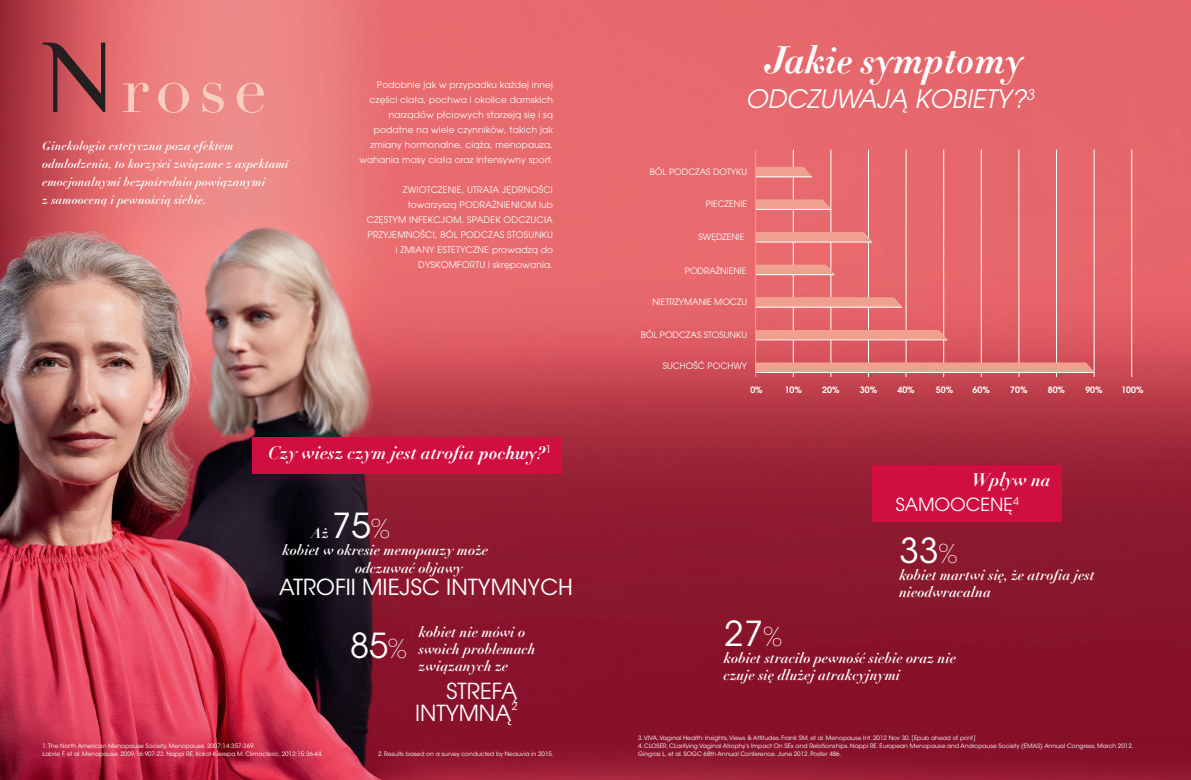
<style>
.page{position:relative;width:1191px;height:780px;background:#fff}
.page>*{position:absolute;margin:0;border:0;box-sizing:border-box;transform-origin:0 0}
.t1{font:66.5px "Didot LT Pro";color:#f7cdc0}
.t2{font:38px "Didot HTF B06 Bold Ital";color:#fff}
.t3{font:34.3px "ITC Avant Garde Std";color:#fff}
.t4{font:34.3px "ITC Avant Garde Pro";color:#fff}
.t5{font:italic 25.3px "ITC Avant Garde Pro";color:#fff}
.t6{font:22px "ITC Avant Garde Std";color:#fff}
.t7{font:22px/22px "ITC Avant Garde Pro";color:#fff;text-align:right}
.t8{font:italic 700 18px "Didot LT Pro";color:#fff}
.t9{font:18px "ITC Avant Garde Pro";color:#fff}
.t10{font:italic 700 14.4px/17.3px "Didot LT Pro";color:#fff}
.t11{font:italic 700 12px/18px "Didot LT Pro";letter-spacing:.01em;color:#fff}
.t12{font:10.5px "ITC Avant Garde Std";color:#fff}
.t13{font:9px/15px "ITC Avant Garde Pro";letter-spacing:.02em;color:#fff;text-align:right}
.t14{font:8.8px "ITC Avant Garde Pro";color:#fff}
.t15{font:600 8.8px "ITC Avant Garde Pro";color:#fff}
.t16{font:6px/8px "ITC Avant Garde Std";color:#fff}
.s1{font-family:"Didot HTF B06 Bold Ital";font-weight:400;font-style:normal}
.s2{font-weight:200;font-size:25.8px}
</style>
<div class="page">
<img style="left:0;top:0;width:1191px;height:780px">
<hr style="left:793px;top:150px;width:1px;height:227px;background:#fff">
<hr style="left:830px;top:150px;width:1px;height:227px;background:#fff">
<hr style="left:868px;top:150px;width:1px;height:227px;background:#fff">
<hr style="left:906px;top:150px;width:1px;height:227px;background:#fff">
<hr style="left:943px;top:150px;width:1px;height:227px;background:#fff">
<hr style="left:981px;top:150px;width:1px;height:227px;background:#fff">
<hr style="left:1018px;top:150px;width:1px;height:227px;background:#fff">
<hr style="left:1056px;top:150px;width:1px;height:227px;background:#fff">
<hr style="left:1094px;top:150px;width:1px;height:227px;background:#fff">
<hr style="left:1131px;top:150px;width:1px;height:227px;background:#fff">
<svg style="left:756px;top:362px;width:338px;height:11px;background:#eea495"></svg>
<svg style="left:756px;top:167px;width:56px;height:10px"></svg>
<svg style="left:756px;top:199px;width:75px;height:11px"></svg>
<svg style="left:756px;top:232px;width:116px;height:10px"></svg>
<svg style="left:756px;top:264px;width:79px;height:11px"></svg>
<svg style="left:756px;top:297px;width:146px;height:11px;background:#efa697"></svg>
<svg style="left:756px;top:330px;width:191px;height:10px;background:#efa493"></svg>
<hr style="left:755px;top:150px;width:1px;height:227px;background:#efa08e">
<div style="left:252px;top:437px;width:310px;height:36px;background:#d10e40"></div>
<div style="left:872px;top:465px;width:190px;height:56px;background:#d10e40"></div>
<svg style="left:43px;top:43px;width:62px;height:69px;background:#9d454a"></svg>
<p class="t1" style="left:121px;top:49px;width:147px">rose</p>
<p class="t11" style="left:43px;top:136px;width:248px">Ginekologia estetyczna poza efektem odmłodzenia, to korzyści związane z aspektami emocjonalnymi bezpośrednio powiązanymi</p>
<p class="t11" style="left:43px;top:190px;width:166px">z samooceną i pewnością siebie.</p>
<p class="t13" style="left:359px;top:77px;width:195px">Podobnie jak w przypadku każdej innej części ciała, pochwa i okolice damskich narządów płciowych starzeją się i są podatne na wiele czynników, takich jak zmiany hormonalne, ciąża, menopauza, wahania masy ciała oraz intensywny sport.</p>
<p class="t13" style="left:367px;top:182px;width:187px">ZWIOTCZENIE, UTRATA JĘDRNOŚCI towarzyszą PODRAŻNIENIOM lub CZĘSTYM INFEKCJOM. SPADEK ODCZUCIA PRZYJEMNOŚCI, BÓL PODCZAS STOSUNKU</p>
<p class="t13" style="left:396px;top:242px;width:159px">i ZMIANY ESTETYCZNE prowadzą do</p>
<p class="t13" style="left:418px;top:257px;width:136px">DYSKOMFORTU i skrępowania.</p>
<p class="t8" style="left:268px;top:441px;width:284px">Czy wiesz czym jest atrofia <span class="s1">pochwy?</span><sup>1</sup></p>
<p class="t3" style="left:332px;top:504px;width:60px">75<span class="s2">%</span></p>
<p class="t10" style="left:283px;top:541px;width:207px">kobiet w okresie menopauzy może</p>
<p class="t10" style="left:355px;top:559px;width:109px">odczuwać objawy</p>
<p class="t6" style="left:279px;top:573px;width:295px">ATROFII MIEJSC INTYMNYCH</p>
<p class="t10" style="left:311px;top:524px;width:19px">Aż</p>
<p class="t16" style="left:43px;top:741px;width:282px">1. The North American Menopause Society. Menopause. 2007;14:357-369.<br>Labrie F, et al. Menopause. 2009;16:907-22. Nappi RE, Kokot-Kierepa M. Climacteric. 2012;15:36-44.</p>
<p class="t4" style="left:350px;top:623px;width:58px">85<span class="s2">%</span></p>
<p class="t10" style="left:419px;top:623px;width:118px">kobiet nie mówi o swoich problemach związanych ze</p>
<p class="t7" style="left:415px;top:679px;width:104px">STREFĄ<br>INTYMNĄ</p>
<p class="t12" style="left:511px;top:699px;width:8px">2</p>
<p class="t16" style="left:378px;top:749px;width:177px">2. Results based on a survey conducted by Neauvia in 2015.</p>
<p class="t2" style="left:765px;top:36px;width:259px">Jakie symptomy</p>
<p class="t5" style="left:745px;top:83px;width:290px">ODCZUWAJĄ KOBIETY?<sup>3</sup></p>
<p class="t14" style="left:650px;top:166px;width:99px">BÓL PODCZAS DOTYKU</p>
<p class="t14" style="left:706px;top:198px;width:43px">PIECZENIE</p>
<p class="t14" style="left:698px;top:231px;width:48px">SWĘDZENIE</p>
<p class="t14" style="left:685px;top:265px;width:63px">PODRAŻNIENIE</p>
<p class="t14" style="left:652px;top:296px;width:96px">NIETRZYMANIE MOCZU</p>
<p class="t14" style="left:640px;top:329px;width:108px">BÓL PODCZAS STOSUNKU</p>
<p class="t14" style="left:662px;top:361px;width:86px">SUCHOŚĆ POCHWY</p>
<p class="t15" style="left:750px;top:384px;width:14px">0%</p>
<p class="t15" style="left:784px;top:384px;width:19px">10%</p>
<p class="t15" style="left:822px;top:384px;width:19px">20%</p>
<p class="t15" style="left:860px;top:384px;width:19px">30%</p>
<p class="t15" style="left:897px;top:384px;width:19px">40%</p>
<p class="t15" style="left:936px;top:384px;width:19px">50%</p>
<p class="t15" style="left:972px;top:384px;width:19px">60%</p>
<p class="t15" style="left:1010px;top:384px;width:19px">70%</p>
<p class="t15" style="left:1047px;top:384px;width:19px">80%</p>
<p class="t15" style="left:1085px;top:384px;width:19px">90%</p>
<p class="t15" style="left:1121px;top:384px;width:24px">100%</p>
<p class="t8" style="left:971px;top:468px;width:81px">Wpływ na</p>
<p class="t9" style="left:895px;top:493px;width:125px">SAMOOCENĘ<sup>4</sup></p>
<p class="t3" style="left:899px;top:529px;width:60px">33<span class="s2">%</span></p>
<p class="t10" style="left:899px;top:566px;width:197px">kobiet martwi się, że atrofia jest nieodwracalna</p>
<p class="t3" style="left:724px;top:612px;width:60px">27<span class="s2">%</span></p>
<p class="t10" style="left:724px;top:649px;width:234px">kobiet straciło pewność siebie oraz nie czuje się dłużej atrakcyjnymi</p>
<p class="t16" style="left:638px;top:733px;width:339px">3. VIVA, Vaginal Health: Insights, Views &amp; Attitudes. Frank SM, et al. Menopause Int. 2012 Nov 30. [Epub ahead of print]</p>
<p class="t16" style="left:638px;top:741px;width:497px">4. CLOSER, CLarifying Vaginal Atrophy’s Impact On SEx and Relationships. Nappi RE. European Menopause and Andropause Society (EMAS) Annual Congress, March 2012.<br>Gingras L, et al. SOGC 68th Annual Conference. June 2012. Poster 486.</p>
</div>
